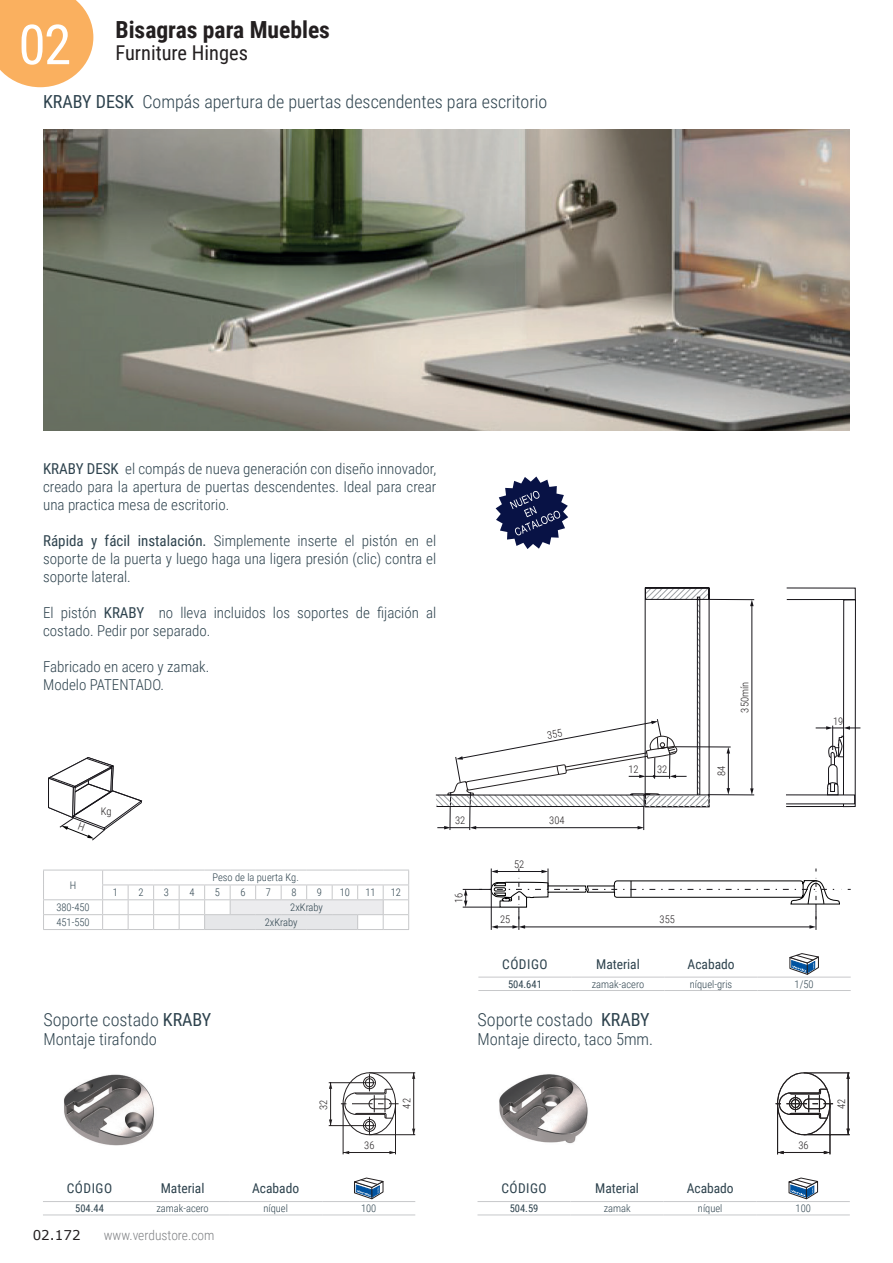
<style>
.page{position:relative;width:893px;height:1263px;background:#fff}
.page>*{position:absolute;margin:0;border:0;box-sizing:border-box;transform-origin:0 0}
.t1{font:55.2px "Roboto Condensed";color:#fff}
.t2{font:700 23.55px "Roboto Condensed";color:#231f20}
.t3{font:20.4px "Roboto Condensed";color:#231f20}
.t4{font:300 18px "Roboto Condensed";color:#2d424d}
.t5{font:300 16.5px "Roboto Condensed";color:#2d424d}
.t6{font:300 15px/18px "Roboto Condensed";color:#2d424d;text-align:justify}
.t7{font:13.5px "Roboto Condensed";color:#2d424d}
.t8{font:300 13.5px "Roboto Condensed";color:#808285}
.t9{font:13.5px "Verdana";color:#231f20}
.t10{font:300 10.5px "Roboto Condensed";color:#2d424d}
.t11{font:300 10.5px "Roboto Condensed";color:#231f20}
.t12{font:10.5px "Roboto Condensed";color:#2d424d}
.s1{font-weight:400}
</style>
<div class="page">
<svg style="left:0;top:0;width:93px;height:87px"></svg>
<img style="left:43px;top:129px;width:807px;height:302px">
<hr style="left:43px;top:870px;width:60px;height:1px;background:#c7c8ca">
<hr style="left:43px;top:899px;width:60px;height:1px;background:#c7c8ca">
<hr style="left:43px;top:914px;width:60px;height:1px;background:#c7c8ca">
<svg style="left:43px;top:870px;width:1px;height:59px"></svg>
<hr style="left:43px;top:929px;width:60px;height:1px;background:#c7c8ca">
<svg style="left:102px;top:870px;width:307px;height:60px"></svg>
<hr style="left:675px;top:746px;width:56px;height:1px;background:#17151a">
<hr style="left:708px;top:794px;width:46px;height:1px;background:#17151a">
<hr style="left:709px;top:599px;width:45px;height:1px;background:#17151a">
<div style="left:786px;top:797px;width:57px;height:9px;background:#a5a5a6"></div>
<div style="left:786px;top:797px;width:58px;height:10px;border:1px solid #17151a"></div>
<div style="left:786px;top:795px;width:69px;height:9px;background:#fff"></div>
<hr style="left:752px;top:605px;width:1px;height:185px;background:#17151a">
<svg style="left:750px;top:600px;width:4px;height:6px"></svg>
<svg style="left:750px;top:788px;width:4px;height:7px"></svg>
<hr style="left:728px;top:752px;width:1px;height:37px;background:#17151a">
<svg style="left:727px;top:747px;width:3px;height:6px"></svg>
<svg style="left:727px;top:788px;width:3px;height:7px"></svg>
<svg style="left:786px;top:587px;width:74px;height:208px"></svg>
<hr style="left:478px;top:977px;width:93px;height:1px;background:#c7c8ca">
<hr style="left:571px;top:977px;width:93px;height:1px;background:#c7c8ca">
<hr style="left:664px;top:977px;width:94px;height:1px;background:#c7c8ca">
<hr style="left:758px;top:977px;width:93px;height:1px;background:#c7c8ca">
<hr style="left:478px;top:990px;width:93px;height:1px;background:#c7c8ca">
<hr style="left:571px;top:990px;width:93px;height:1px;background:#c7c8ca">
<hr style="left:664px;top:990px;width:94px;height:1px;background:#c7c8ca">
<hr style="left:758px;top:990px;width:93px;height:1px;background:#c7c8ca">
<svg style="left:790px;top:953px;width:29px;height:21px"></svg>
<hr style="left:43px;top:1201px;width:93px;height:1px;background:#c7c8ca">
<hr style="left:136px;top:1201px;width:93px;height:1px;background:#c7c8ca">
<hr style="left:229px;top:1201px;width:93px;height:1px;background:#c7c8ca">
<hr style="left:322px;top:1201px;width:93px;height:1px;background:#c7c8ca">
<hr style="left:43px;top:1214px;width:93px;height:1px;background:#c7c8ca">
<hr style="left:136px;top:1214px;width:93px;height:1px;background:#c7c8ca">
<hr style="left:229px;top:1214px;width:93px;height:1px;background:#c7c8ca">
<hr style="left:322px;top:1214px;width:93px;height:1px;background:#c7c8ca">
<svg style="left:354px;top:1178px;width:29px;height:21px"></svg>
<svg style="left:463px;top:868px;width:379px;height:62px"></svg>
<svg style="left:496px;top:476px;width:72px;height:73px"></svg>
<img style="left:64px;top:1074px;width:90px;height:72px">
<img style="left:499px;top:1074px;width:89px;height:70px">
<hr style="left:477px;top:1201px;width:94px;height:1px;background:#c7c8ca">
<hr style="left:571px;top:1201px;width:93px;height:1px;background:#c7c8ca">
<hr style="left:664px;top:1201px;width:93px;height:1px;background:#c7c8ca">
<hr style="left:757px;top:1201px;width:93px;height:1px;background:#c7c8ca">
<hr style="left:477px;top:1214px;width:94px;height:1px;background:#c7c8ca">
<hr style="left:571px;top:1214px;width:93px;height:1px;background:#c7c8ca">
<hr style="left:664px;top:1214px;width:93px;height:1px;background:#c7c8ca">
<hr style="left:757px;top:1214px;width:93px;height:1px;background:#c7c8ca">
<svg style="left:789px;top:1178px;width:29px;height:21px"></svg>
<hr style="left:395px;top:1103px;width:1px;height:51px;background:#231f20">
<hr style="left:369px;top:1072px;width:46px;height:1px;background:#231f20">
<hr style="left:369px;top:1134px;width:46px;height:1px;background:#231f20">
<hr style="left:343px;top:1103px;width:1px;height:51px;background:#231f20">
<hr style="left:343px;top:1152px;width:52px;height:1px;background:#231f20">
<hr style="left:413px;top:1073px;width:1px;height:62px;background:#231f20">
<hr style="left:329px;top:1125px;width:46px;height:1px;background:#231f20">
<hr style="left:329px;top:1082px;width:46px;height:1px;background:#231f20">
<hr style="left:330px;top:1083px;width:1px;height:42px;background:#231f20">
<svg style="left:341px;top:1072px;width:58px;height:63px"></svg>
<hr style="left:804px;top:1074px;width:46px;height:1px;background:#231f20">
<hr style="left:830px;top:1103px;width:1px;height:51px;background:#231f20">
<hr style="left:804px;top:1072px;width:46px;height:1px;background:#231f20">
<hr style="left:804px;top:1134px;width:46px;height:1px;background:#231f20">
<hr style="left:777px;top:1103px;width:1px;height:51px;background:#231f20">
<hr style="left:777px;top:1152px;width:53px;height:1px;background:#231f20">
<hr style="left:848px;top:1073px;width:1px;height:62px;background:#231f20">
<svg style="left:775px;top:1072px;width:58px;height:63px"></svg>
<svg style="left:778px;top:1151px;width:6px;height:3px"></svg>
<svg style="left:846px;top:1128px;width:4px;height:7px"></svg>
<svg style="left:846px;top:1073px;width:4px;height:6px"></svg>
<svg style="left:48px;top:757px;width:94px;height:84px"></svg>
<svg style="left:435px;top:587px;width:275px;height:243px"></svg>
<h2 class="t2" style="left:115px;top:13px;width:216px">Bisagras para Muebles</h2>
<h1 class="t1" style="left:18px;top:6px;width:54px">02</h1>
<h3 class="t3" style="left:115px;top:39px;width:134px">Furniture Hinges</h3>
<p class="t4" style="left:43px;top:89px;width:506px"><span class="s1">KRABY DESK</span> Compás apertura de puertas descendentes para escritorio</p>
<p class="t6" style="left:43px;top:459px;width:395px"><span class="s1">KRABY DESK</span> el compás de nueva generación con diseño innovador, creado para la apertura de puertas descendentes. Ideal para crear una practica mesa de escritorio.</p>
<p class="t6" style="left:43px;top:531px;width:395px"><span class="s1">Rápida y fácil instalación.</span> Simplemente inserte el pistón en el soporte de la puerta y luego haga una ligera presión (clic) contra el soporte lateral.</p>
<p class="t6" style="left:43px;top:603px;width:395px">El pistón <span class="s1">KRABY</span> no lleva incluidos los soportes de fijación al costado. Pedir por separado.</p>
<p class="t6" style="left:43px;top:657px;width:168px">Fabricado en acero y zamak.</p>
<p class="t6" style="left:43px;top:675px;width:122px">Modelo PATENTADO.</p>
<p class="t11" style="left:737px;top:713px;width:32px;rotate:-90deg">350mín</p>
<p class="t10" style="left:70px;top:878px;width:8px">H</p>
<p class="t11" style="left:101px;top:804px;width:12px">Kg</p>
<p class="t10" style="left:212px;top:870px;width:88px">Peso de la puerta Kg.</p>
<p class="t10" style="left:113px;top:885px;width:7px">1</p>
<p class="t10" style="left:138px;top:885px;width:7px">2</p>
<p class="t10" style="left:164px;top:885px;width:7px">3</p>
<p class="t10" style="left:189px;top:885px;width:7px">4</p>
<p class="t10" style="left:215px;top:885px;width:7px">5</p>
<p class="t10" style="left:240px;top:885px;width:7px">6</p>
<p class="t10" style="left:266px;top:885px;width:7px">7</p>
<p class="t10" style="left:291px;top:885px;width:7px">8</p>
<p class="t10" style="left:317px;top:885px;width:7px">9</p>
<p class="t10" style="left:340px;top:885px;width:12px">10</p>
<p class="t10" style="left:365px;top:885px;width:12px">11</p>
<p class="t10" style="left:391px;top:885px;width:12px">12</p>
<p class="t10" style="left:56px;top:900px;width:35px">380-450</p>
<p class="t10" style="left:290px;top:900px;width:34px">2xKraby</p>
<p class="t10" style="left:56px;top:915px;width:35px">451-550</p>
<p class="t10" style="left:265px;top:915px;width:34px">2xKraby</p>
<p class="t4" style="left:43px;top:1007px;width:169px">Soporte costado <span class="s1">KRABY</span></p>
<p class="t5" style="left:43px;top:1028px;width:115px">Montaje tirafondo</p>
<p class="t11" style="left:455px;top:813px;width:12px">32</p>
<p class="t11" style="left:549px;top:813px;width:17px">304</p>
<p class="t11" style="left:451px;top:903px;width:12px;rotate:-90deg">16</p>
<p class="t11" style="left:514px;top:857px;width:12px">52</p>
<p class="t11" style="left:628px;top:762px;width:12px">12</p>
<p class="t11" style="left:657px;top:762px;width:12px">32</p>
<p class="t11" style="left:714px;top:776px;width:12px;rotate:-90deg">84</p>
<p class="t11" style="left:500px;top:912px;width:12px">25</p>
<p class="t11" style="left:660px;top:912px;width:17px">355</p>
<p class="t7" style="left:502px;top:955px;width:47px">CÓDIGO</p>
<p class="t7" style="left:596px;top:955px;width:45px">Material</p>
<p class="t7" style="left:687px;top:955px;width:49px">Acabado</p>
<p class="t12" style="left:508px;top:977px;width:35px">504.641</p>
<p class="t10" style="left:592px;top:977px;width:54px">zamak-acero</p>
<p class="t10" style="left:690px;top:977px;width:44px">níquel-gris</p>
<p class="t10" style="left:795px;top:977px;width:21px">1/50</p>
<p class="t4" style="left:477px;top:1007px;width:174px">Soporte costado <span class="s1">KRABY</span></p>
<p class="t5" style="left:477px;top:1028px;width:177px">Montaje directo, taco 5mm.</p>
<p class="t11" style="left:316px;top:1110px;width:12px;rotate:-90deg">32</p>
<p class="t11" style="left:399px;top:1108px;width:12px;rotate:-90deg">42</p>
<p class="t11" style="left:364px;top:1138px;width:12px">36</p>
<p class="t11" style="left:798px;top:1138px;width:12px">36</p>
<p class="t7" style="left:67px;top:1179px;width:47px">CÓDIGO</p>
<p class="t7" style="left:161px;top:1179px;width:45px">Material</p>
<p class="t7" style="left:252px;top:1179px;width:49px">Acabado</p>
<p class="t12" style="left:75px;top:1201px;width:30px">504.44</p>
<p class="t10" style="left:156px;top:1201px;width:54px">zamak-acero</p>
<p class="t10" style="left:263px;top:1201px;width:26px">níquel</p>
<p class="t10" style="left:361px;top:1201px;width:17px">100</p>
<p class="t9" style="left:33px;top:1225px;width:49px">02.172</p>
<p class="t8" style="left:104px;top:1226px;width:112px">www.verdustore.com</p>
<p class="t7" style="left:501px;top:1179px;width:47px">CÓDIGO</p>
<p class="t7" style="left:595px;top:1179px;width:45px">Material</p>
<p class="t7" style="left:687px;top:1179px;width:49px">Acabado</p>
<p class="t12" style="left:510px;top:1201px;width:30px">504.59</p>
<p class="t10" style="left:604px;top:1201px;width:28px">zamak</p>
<p class="t10" style="left:698px;top:1201px;width:26px">níquel</p>
<p class="t10" style="left:796px;top:1201px;width:17px">100</p>
<p class="t11" style="left:833px;top:714px;width:12px">19</p>
<p class="t11" style="left:834px;top:1109px;width:12px;rotate:-90deg">42</p>
</div>
